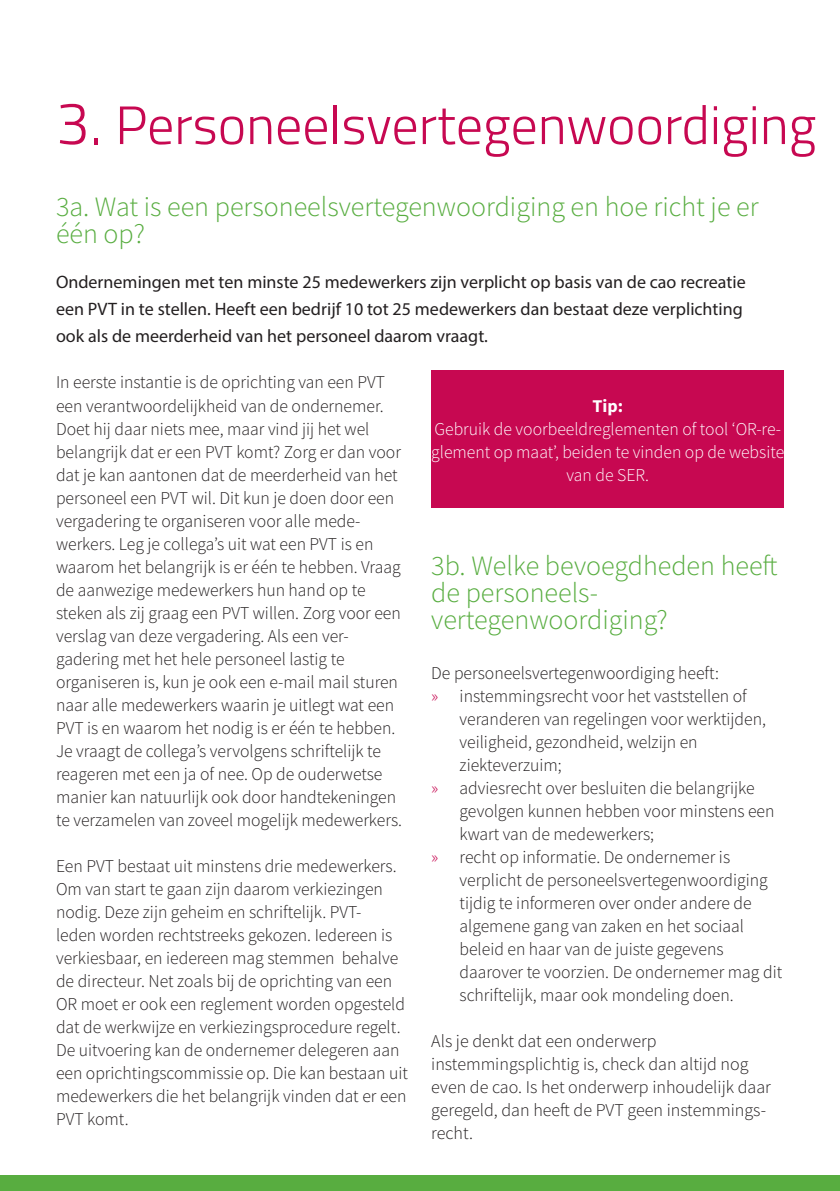
<style>
.page{position:relative;width:840px;height:1191px;background:#fff}
.page>*{position:absolute;margin:0;border:0;box-sizing:border-box;transform-origin:0 0}
._01__Kop_hoofdstuk{font:300 54px "Titillium Web";color:#c70851}
._02__Intro_Tekst{font:300 28px/27px "Source Sans Pro";color:#58ad40}
.t1{font:300 18px/23px "Source Sans Pro";color:#231f20}
.t2{font:18px/27px "Myriad Pro";color:#231f20}
.t3{font:300 18px/23px "Source Sans Pro";color:#fff;text-align:center}
.s1{font-size:60px}
.s2{font-weight:700}
.s3{color:#c70851}
</style>
<div class="page">
<div style="left:0;top:1175px;width:839px;height:16px;background:#58ad40"></div>
<hr style="left:839px;top:0;width:1px;height:733px;background:#58ad40">
<div style="left:431px;top:370px;width:352px;height:138px;background:#c70851"></div>
<p class="_01__Kop_hoofdstuk" style="left:56px;top:86px;width:761px"><span class="s1">3.</span> Personeelsvertegenwoordiging</p>
<p class="_02__Intro_Tekst" style="left:56px;top:193px;width:703px">3a. Wat is een personeelsvertegenwoordiging en hoe richt je er één op?</p>
<p class="t2" style="left:56px;top:268px;width:690px">Ondernemingen met ten minste 25 medewerkers zijn verplicht op basis van de cao recreatie een PVT in te stellen. Heeft een bedrijf 10 tot 25 medewerkers dan bestaat deze verplichting ook als de meerderheid van het personeel daarom vraagt.</p>
<p class="t1" style="left:56px;top:371px;width:347px">In eerste instantie is de oprichting van een PVT een verantwoordelijkheid van de ondernemer.<br>Doet hij daar niets mee, maar vind jij het wel belangrijk dat er een PVT komt? Zorg er dan voor dat je kan aantonen dat de meerderheid van het personeel een PVT wil. Dit kun je doen door een vergadering te organiseren voor alle mede&shy;werkers. Leg je collega’s uit wat een PVT is en waarom het belangrijk is er één te hebben. Vraag de aanwezige medewerkers hun hand op te steken als zij graag een PVT willen. Zorg voor een verslag van deze vergadering. Als een ver&shy;gadering met het hele personeel lastig te organiseren is, kun je ook een e-mail mail sturen naar alle medewerkers waarin je uitlegt wat een PVT is en waarom het nodig is er één te hebben.<br>Je vraagt de collega’s vervolgens schriftelijk te reageren met een ja of nee. Op de ouderwetse manier kan natuurlijk ook door handtekeningen te verzamelen van zoveel mogelijk medewerkers.</p>
<p class="t1" style="left:56px;top:854px;width:353px">Een PVT bestaat uit minstens drie medewerkers.<br>Om van start te gaan zijn daarom verkiezingen nodig. Deze zijn geheim en schriftelijk. PVT-<br>leden worden rechtstreeks gekozen. Iedereen is verkiesbaar, en iedereen mag stemmen behalve de directeur. Net zoals bij de oprichting van een OR moet er ook een reglement worden opgesteld dat de werkwijze en verkiezingsprocedure regelt.<br>De uitvoering kan de ondernemer delegeren aan een oprichtingscommissie op. Die kan bestaan uit medewerkers die het belangrijk vinden dat er een PVT komt.</p>
<p class="t3" style="left:431px;top:394px;width:354px"><span class="s2">Tip:<br></span>Gebruik de voorbeeldreglementen of tool ‘OR-re&shy;glement op maat’, beiden te vinden op de website van de SER.</p>
<p class="_02__Intro_Tekst" style="left:431px;top:552px;width:347px">3b. Welke bevoegdheden heeft de personeels&shy;vertegenwoordiging?</p>
<p class="t1" style="left:431px;top:661px;width:289px">De personeelsvertegenwoordiging heeft:</p>
<p class="t1" style="left:431px;top:684px;width:317px"><span class="s3">»</span> instemmingsrecht voor het vaststellen of</p>
<p class="t1" style="left:459px;top:707px;width:308px">veranderen van regelingen voor werktijden,</p>
<p class="t1" style="left:459px;top:730px;width:239px">veiligheid, gezondheid, welzijn en ziekteverzuim;</p>
<p class="t1" style="left:431px;top:776px;width:325px"><span class="s3">»</span> adviesrecht over besluiten die belangrijke</p>
<p class="t1" style="left:459px;top:799px;width:316px">gevolgen kunnen hebben voor minstens een</p>
<p class="t1" style="left:459px;top:822px;width:196px">kwart van de medewerkers;</p>
<p class="t1" style="left:431px;top:845px;width:300px"><span class="s3">»</span> recht op informatie. De ondernemer is</p>
<p class="t1" style="left:459px;top:868px;width:309px">verplicht de personeelsvertegenwoordiging</p>
<p class="t1" style="left:459px;top:891px;width:293px">tijdig te informeren over onder andere de</p>
<p class="t1" style="left:459px;top:914px;width:286px">algemene gang van zaken en het sociaal</p>
<p class="t1" style="left:459px;top:937px;width:265px">beleid en haar van de juiste gegevens</p>
<p class="t1" style="left:459px;top:960px;width:324px">daarover te voorzien. De ondernemer mag dit</p>
<p class="t1" style="left:459px;top:983px;width:275px">schriftelijk, maar ook mondeling doen.</p>
<p class="t1" style="left:431px;top:1029px;width:341px">Als je denkt dat een onderwerp instemmingsplichtig is, check dan altijd nog even de cao. Is het onderwerp inhoudelijk daar geregeld, dan heeft de PVT geen instemmings&shy;recht.</p>
</div>
